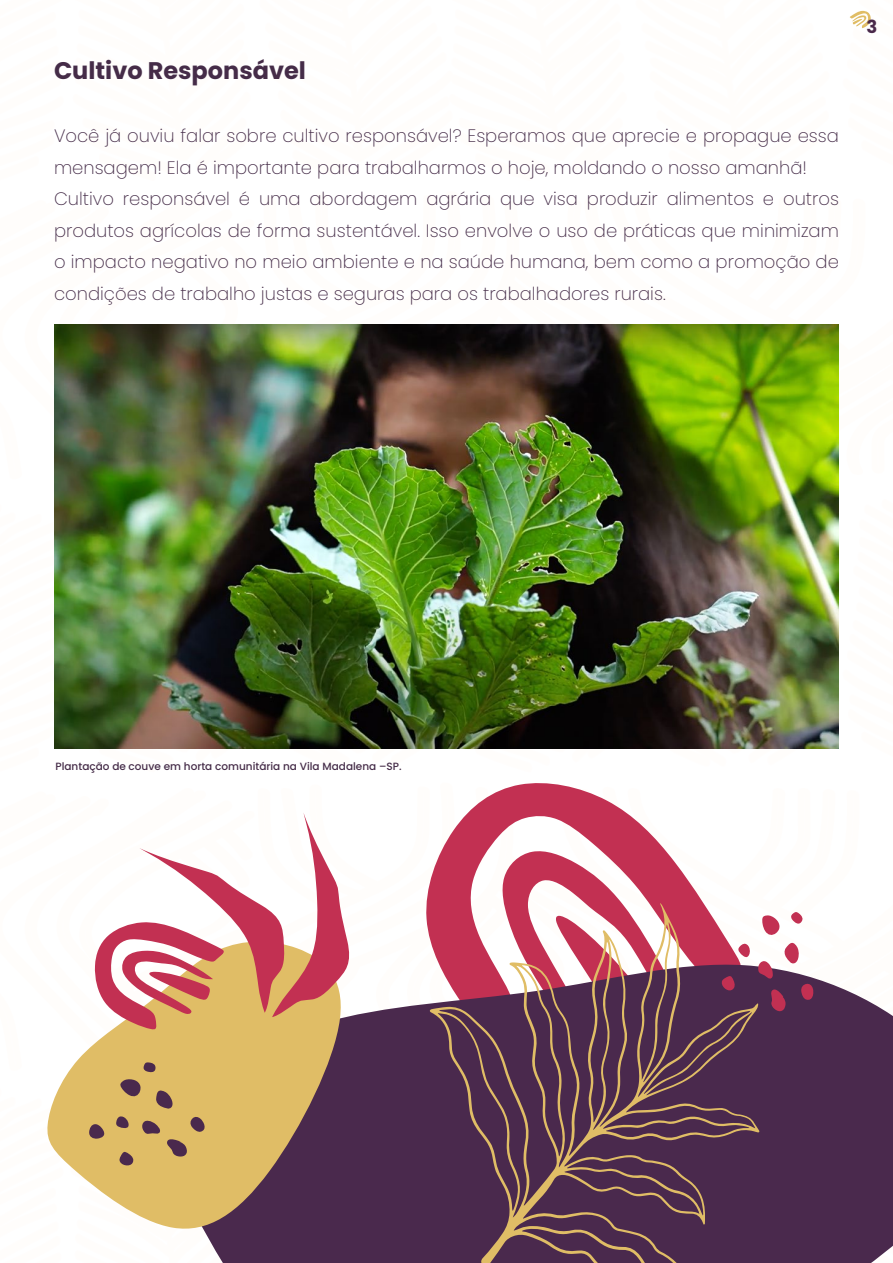
<style>
.page{position:relative;width:893px;height:1263px;background:#fff}
.page>*{position:absolute;margin:0;border:0;box-sizing:border-box;transform-origin:0 0}
.t1{font:700 24px "Poppins";color:#452c48}
.t2{font:200 18px/31.5px "Poppins";color:#452c48}
.t3{font:700 18px "Poppins";color:#4a294a}
.t4{font:500 10.5px "Poppins";color:#452c48}
</style>
<div class="page">
<svg style="left:372px;top:748px;width:75px;height:1px"></svg>
<svg style="left:290px;top:748px;width:60px;height:1px"></svg>
<svg style="left:83px;top:748px;width:91px;height:1px"></svg>
<svg style="left:196px;top:748px;width:52px;height:1px"></svg>
<svg style="left:748px;top:748px;width:81px;height:1px"></svg>
<svg style="left:666px;top:748px;width:60px;height:1px"></svg>
<svg style="left:459px;top:748px;width:91px;height:1px"></svg>
<svg style="left:572px;top:748px;width:53px;height:1px"></svg>
<svg style="left:849px;top:10px;width:22px;height:19px"></svg>
<img style="left:54px;top:324px;width:785px;height:424px">
<svg style="left:47px;top:783px;width:846px;height:480px"></svg>
<p class="t1" style="left:54px;top:57px;width:253px">Cultivo Responsável</p>
<p class="t2" style="left:54px;top:120px;width:786px">Você já ouviu falar sobre cultivo responsável? Esperamos que aprecie e propague essa mensagem! Ela é importante para trabalharmos o hoje, moldando o nosso amanhã!</p>
<p class="t2" style="left:54px;top:183px;width:786px;text-align:justify">Cultivo responsável é uma abordagem agrária que visa produzir alimentos e outros produtos agrícolas de forma sustentável. Isso envolve o uso de práticas que minimizam o impacto negativo no meio ambiente e na saúde humana, bem como a promoção de condições de trabalho justas e seguras para os trabalhadores rurais.</p>
<p class="t3" style="left:866px;top:17px;width:12px">3</p>
<p class="t4" style="left:56px;top:760px;width:348px">Plantação de couve em horta comunitária na Vila Madalena –SP.</p>
</div>
